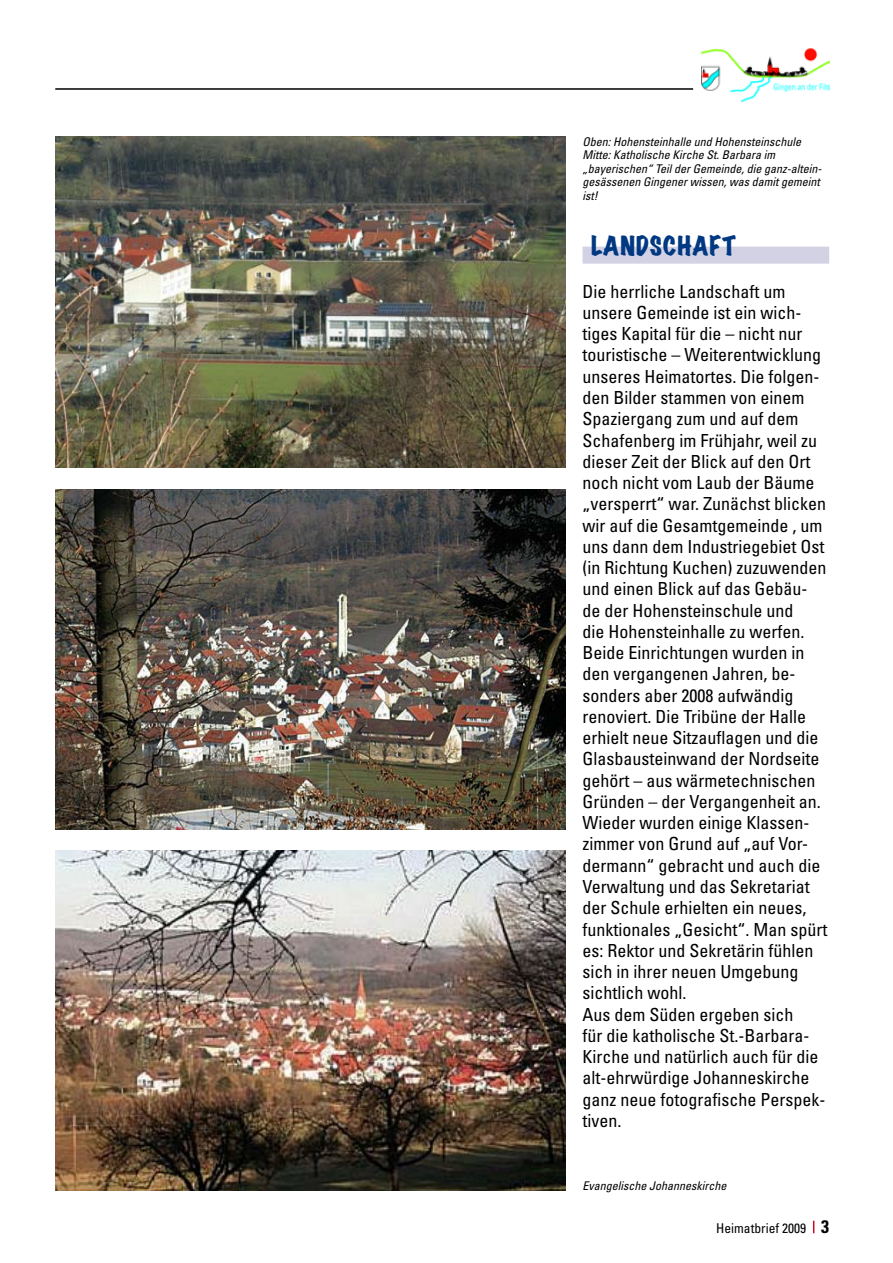
<style>
.page{position:relative;width:893px;height:1263px;background:#fff}
.page>*{position:absolute;margin:0;border:0;box-sizing:border-box;transform-origin:0 0}
.t1{font:expanded 24px "Marker Felt";letter-spacing:.045em;color:#003882}
.t2{font:condensed 18px/21.3px "Univers";color:#000}
.t3{font:condensed 13.5px "Univers";color:#000}
.t4{font:italic condensed 12px/13.5px "Univers";color:#000}
.s1{font-weight:700;font-size:18px}
</style>
<div class="page">
<svg style="left:813px;top:1221px;width:1px;height:12px"></svg>
<img style="left:702px;top:48px;width:127px;height:55px">
<hr style="left:55px;top:88px;width:638px;height:2px;background:#000">
<div style="left:583px;top:247px;width:246px;height:17px;background:#d3d1e4"></div>
<img style="left:55px;top:489px;width:511px;height:340px">
<img style="left:55px;top:136px;width:511px;height:332px">
<img style="left:55px;top:850px;width:511px;height:341px">
<p class="t4" style="left:583px;top:135px;width:241px">Oben: Hohensteinhalle und Hohensteinschule Mitte: Katholische Kirche St. Barbara im „bayerischen“ Teil der Gemeinde, die ganz-altein&shy;gesässenen Gingener wissen, was damit gemeint ist!</p>
<h1 class="t1" style="left:591px;top:228px;width:146px">LANDSCHAFT</h1>
<p class="t2" style="left:583px;top:280px;width:246px">Die herrliche Landschaft um unsere Gemeinde ist ein wich&shy;tiges Kapital für die – nicht nur touristische – Weiterentwicklung unseres Heimatortes. Die folgen&shy;den Bilder stammen von einem<br>Spaziergang zum und auf dem<br>Schafenberg im Frühjahr, weil zu dieser Zeit der Blick auf den Ort noch nicht vom Laub der Bäume „versperrt“ war. Zunächst blicken wir auf die Gesamtgemeinde , um uns dann dem Industriegebiet Ost (in Richtung Kuchen) zuzuwenden und einen Blick auf das Gebäu&shy;de der Hohensteinschule und<br>die Hohensteinhalle zu werfen.<br>Beide Einrichtungen wurden in den vergangenen Jahren, be&shy;sonders aber 2008 aufwändig renoviert. Die Tribüne der Halle erhielt neue Sitzauflagen und die<br>Glasbausteinwand der Nordseite gehört – aus wärmetechnischen<br>Gründen – der Vergangenheit an.<br>Wieder wurden einige Klassen&shy;zimmer von Grund auf „auf Vor&shy;dermann“ gebracht und auch die<br>Verwaltung und das Sekretariat der Schule erhielten ein neues, funktionales „Gesicht“. Man spürt es: Rektor und Sekretärin fühlen sich in ihrer neuen Umgebung sichtlich wohl.<br>Aus dem Süden ergeben sich<br>für die katholische St.-Barbara-<br>Kirche und natürlich auch für die alt-ehrwürdige Johanneskirche ganz neue fotografische Perspek&shy;tiven.</p>
<p class="t4" style="left:583px;top:1179px;width:145px">Evangelische Johanneskirche</p>
<p class="t3" style="left:716px;top:1220px;width:114px">Heimatbrief 2009 <span class="s1">3</span></p>
</div>
